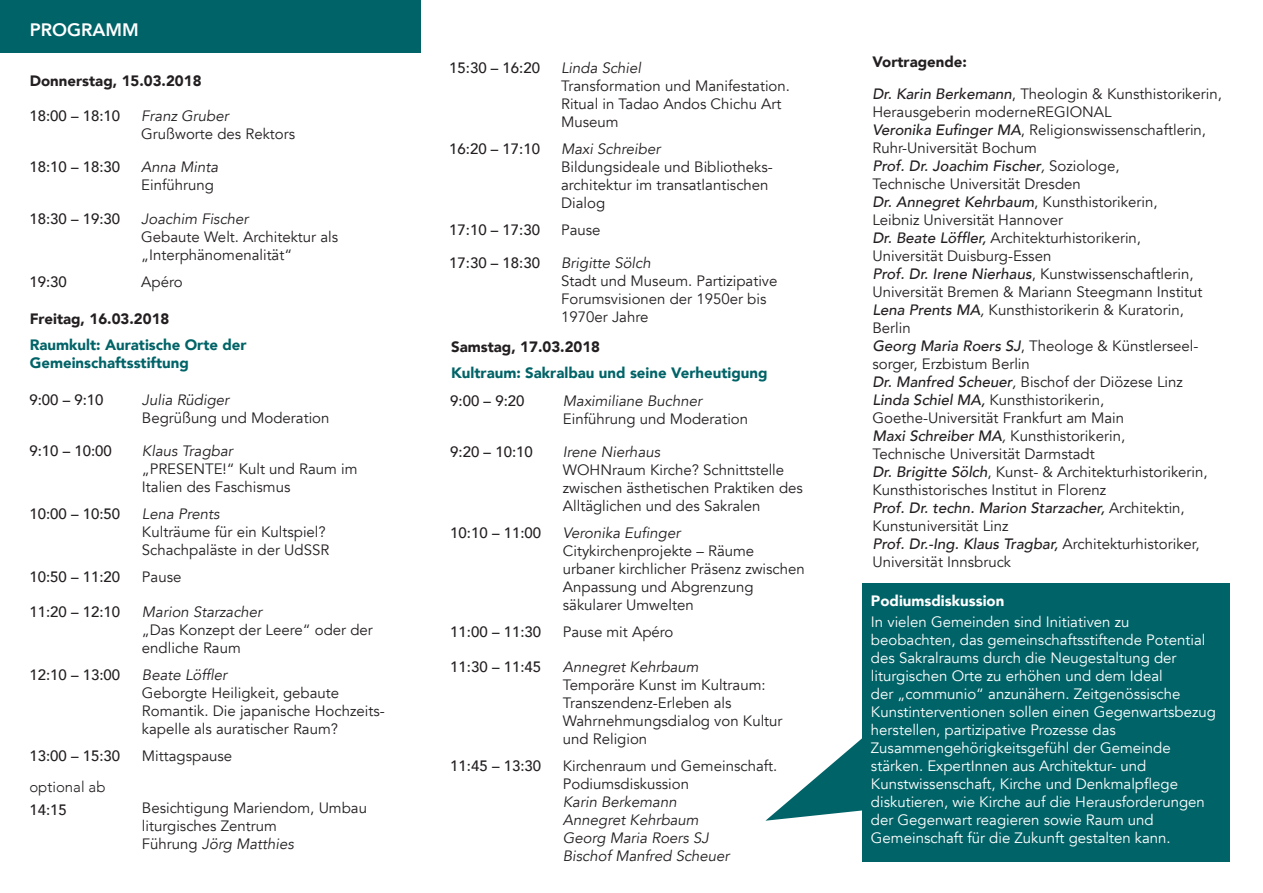
<style>
.page{position:relative;width:1263px;height:893px;background:#fff}
.page>*{position:absolute;margin:0;border:0;box-sizing:border-box;transform-origin:0 0}
.t1{font:800 18px "Avenir";color:#fff}
.t2{font:15px/18px "Avenir";color:#231f20}
.t3{font:15px/18px "Avenir";color:#fff}
.t4{font:italic 15px/18px "Avenir";color:#231f20}
.t5{font:500 15px "Avenir";color:#231f20}
.t6{font:900 15px/18px "Avenir";color:#006367}
.t7{font:900 15px "Avenir";color:#231f20}
.t8{font:900 15px "Avenir";color:#fff}
.t9{font:300 15px "Avenir";color:#231f20}
.s1{font-style:italic}
.s2{font-weight:900}
.s3{font-weight:500;font-style:italic}
</style>
<div class="page">
<div style="left:862px;top:583px;width:368px;height:279px;background:#006367"></div>
<div style="left:0;top:0;width:421px;height:52px;background:#006367"></div>
<svg style="left:765px;top:738px;width:97px;height:83px"></svg>
<p class="t1" style="left:30px;top:16px;width:111px">PROGRAMM</p>
<p class="t7" style="left:30px;top:68px;width:173px">Donnerstag, 15.03.2018</p>
<p class="t5" style="left:29px;top:103px;width:92px">18:00 – 18:10</p>
<p class="t4" style="left:141px;top:107px;width:89px">Franz Gruber</p>
<p class="t2" style="left:141px;top:125px;width:155px">Grußworte des Rektors</p>
<p class="t5" style="left:29px;top:154px;width:92px">18:10 – 18:30</p>
<p class="t4" style="left:141px;top:158px;width:78px">Anna Minta</p>
<p class="t2" style="left:141px;top:176px;width:74px">Einführung</p>
<p class="t5" style="left:29px;top:205px;width:92px">18:30 – 19:30</p>
<p class="t4" style="left:141px;top:210px;width:109px">Joachim Fischer</p>
<p class="t2" style="left:141px;top:228px;width:198px">Gebaute Welt. Architektur als „Interphänomenalität“</p>
<p class="t5" style="left:29px;top:268px;width:39px">19:30</p>
<p class="t2" style="left:141px;top:273px;width:43px">Apéro</p>
<p class="t7" style="left:30px;top:306px;width:141px">Freitag, 16.03.2018</p>
<p class="t6" style="left:30px;top:335px;width:218px">Raumkult: Auratische Orte der<br>Gemeinschaftsstiftung</p>
<p class="t5" style="left:29px;top:387px;width:76px">9:00 – 9:10</p>
<p class="t4" style="left:142px;top:391px;width:89px">Julia Rüdiger</p>
<p class="t2" style="left:142px;top:409px;width:189px">Begrüßung und Moderation</p>
<p class="t5" style="left:29px;top:438px;width:84px">9:10 – 10:00</p>
<p class="t4" style="left:142px;top:442px;width:92px">Klaus Tragbar</p>
<p class="t2" style="left:142px;top:460px;width:217px">„PRESENTE!“ Kult und Raum im<br>Italien des Faschismus</p>
<p class="t5" style="left:29px;top:501px;width:92px">10:00 – 10:50</p>
<p class="t4" style="left:142px;top:505px;width:79px">Lena Prents</p>
<p class="t2" style="left:142px;top:523px;width:189px">Kulträume für ein Kultspiel?<br>Schachpaläste in der UdSSR</p>
<p class="t5" style="left:29px;top:564px;width:92px">10:50 – 11:20</p>
<p class="t2" style="left:142px;top:568px;width:41px">Pause</p>
<p class="t5" style="left:29px;top:598px;width:92px">11:20 – 12:10</p>
<p class="t4" style="left:142px;top:603px;width:122px">Marion Starzacher</p>
<p class="t2" style="left:142px;top:621px;width:232px">„Das Konzept der Leere“ oder der endliche Raum</p>
<p class="t5" style="left:29px;top:661px;width:92px">12:10 – 13:00</p>
<p class="t4" style="left:142px;top:666px;width:87px">Beate Löffler</p>
<p class="t2" style="left:142px;top:684px;width:244px">Geborgte Heiligkeit, gebaute<br>Romantik. Die japanische Hochzeits&shy;kapelle als auratischer Raum?</p>
<p class="t5" style="left:29px;top:742px;width:92px">13:00 – 15:30</p>
<p class="t2" style="left:142px;top:747px;width:92px">Mittagspause</p>
<p class="t9" style="left:29px;top:778px;width:78px">optional ab</p>
<p class="t5" style="left:29px;top:796px;width:39px">14:15</p>
<p class="t2" style="left:142px;top:799px;width:227px">Besichtigung Mariendom, Umbau liturgisches Zentrum<br>Führung <span class="s1">Jörg Matthies</span></p>
<p class="t5" style="left:449px;top:55px;width:92px">15:30 – 16:20</p>
<p class="t4" style="left:561px;top:60px;width:82px">Linda Schiel</p>
<p class="t2" style="left:561px;top:78px;width:230px">Transformation und Manifestation.<br>Ritual in Tadao Andos Chichu Art<br>Museum</p>
<p class="t5" style="left:449px;top:136px;width:92px">16:20 – 17:10</p>
<p class="t4" style="left:561px;top:141px;width:101px">Maxi Schreiber</p>
<p class="t2" style="left:561px;top:159px;width:213px">Bildungsideale und Bibliotheks&shy;architektur im transatlantischen<br>Dialog</p>
<p class="t5" style="left:449px;top:217px;width:92px">17:10 – 17:30</p>
<p class="t2" style="left:561px;top:222px;width:41px">Pause</p>
<p class="t5" style="left:449px;top:249px;width:92px">17:30 – 18:30</p>
<p class="t4" style="left:561px;top:254px;width:91px">Brigitte Sölch</p>
<p class="t2" style="left:561px;top:272px;width:218px">Stadt und Museum. Partizipative<br>Forumsvisionen der 1950er bis<br>1970er Jahre</p>
<p class="t7" style="left:451px;top:334px;width:151px">Samstag, 17.03.2018</p>
<p class="t6" style="left:451px;top:363px;width:318px">Kultraum: Sakralbau und seine Verheutigung</p>
<p class="t5" style="left:450px;top:388px;width:76px">9:00 – 9:20</p>
<p class="t4" style="left:563px;top:392px;width:141px">Maximiliane Buchner</p>
<p class="t2" style="left:563px;top:410px;width:187px">Einführung und Moderation</p>
<p class="t5" style="left:450px;top:439px;width:84px">9:20 – 10:10</p>
<p class="t4" style="left:563px;top:443px;width:99px">Irene Nierhaus</p>
<p class="t2" style="left:563px;top:461px;width:242px">WOHNraum Kirche? Schnittstelle zwischen ästhetischen Praktiken des<br>Alltäglichen und des Sakralen</p>
<p class="t5" style="left:450px;top:520px;width:92px">10:10 – 11:00</p>
<p class="t4" style="left:563px;top:524px;width:119px">Veronika Eufinger</p>
<p class="t2" style="left:563px;top:542px;width:243px">Citykirchenprojekte – Räume urbaner kirchlicher Präsenz zwischen<br>Anpassung und Abgrenzung säkularer Umwelten</p>
<p class="t5" style="left:450px;top:619px;width:92px">11:00 – 11:30</p>
<p class="t2" style="left:563px;top:623px;width:112px">Pause mit Apéro</p>
<p class="t5" style="left:450px;top:653px;width:92px">11:30 – 11:45</p>
<p class="t4" style="left:563px;top:658px;width:137px">Annegret Kehrbaum</p>
<p class="t2" style="left:563px;top:676px;width:221px">Temporäre Kunst im Kultraum:<br>Transzendenz-Erleben als<br>Wahrnehmungsdialog von Kultur und Religion</p>
<p class="t5" style="left:450px;top:752px;width:92px">11:45 – 13:30</p>
<p class="t2" style="left:563px;top:757px;width:216px">Kirchenraum und Gemeinschaft.<br>Podiumsdiskussion</p>
<p class="t4" style="left:563px;top:793px;width:168px">Karin Berkemann<br>Annegret Kehrbaum<br>Georg Maria Roers SJ<br>Bischof Manfred Scheuer</p>
<p class="t2" style="left:872px;top:47px;width:351px;line-height:31.5px"><span class="s2">Vortragende:<br></span><span class="s3">Dr. Karin Berkemann</span>, Theologin &amp; Kunsthistorikerin,</p>
<p class="t2" style="left:872px;top:103px;width:337px">Herausgeberin moderneREGIONAL<br><span class="s3">Veronika Eufinger MA</span>, Religionswissenschaftlerin, Ruhr-Universität Bochum<br><span class="s3">Prof. Dr. Joachim Fischer</span><span class="s1">,</span> Soziologe,<br>Technische Universität Dresden<br><span class="s3">Dr. Annegret Kehrbaum</span>, Kunsthistorikerin, Leibniz Universität Hannover<br><span class="s3">Dr. Beate Löffler,</span> Architekturhistorikerin, Universität Duisburg-Essen<br><span class="s3">Prof. Dr. Irene Nierhaus</span>, Kunstwissenschaftlerin, Universität Bremen &amp; Mariann Steegmann Institut <span class="s3">Lena Prents MA</span><span class="s1">,</span> Kunsthistorikerin &amp; Kuratorin, Berlin<br><span class="s3">Georg Maria Roers SJ</span>, Theologe &amp; Künstlerseel&shy;sorger, Erzbistum Berlin<br><span class="s3">Dr. Manfred Scheuer</span><span class="s1">,</span> Bischof der Diözese Linz <span class="s3">Linda Schiel MA,</span> Kunsthistorikerin, Goethe-Universität Frankfurt am Main<br><span class="s3">Maxi Schreiber MA</span><span class="s1">,</span> Kunsthistorikerin,<br>Technische Universität Darmstadt<br><span class="s3">Dr. Brigitte Sölch</span>, Kunst- &amp; Architekturhistorikerin, Kunsthistorisches Institut in Florenz<br><span class="s3">Prof. Dr. techn. Marion Starzacher,</span> Architektin, Kunstuniversität Linz<br><span class="s3">Prof. Dr.-Ing. Klaus Tragbar,</span> Architekturhistoriker, Universität Innsbruck</p>
<p class="t8" style="left:871px;top:588px;width:135px">Podiumsdiskussion</p>
<p class="t3" style="left:871px;top:613px;width:346px">In vielen Gemeinden sind Initiativen zu beobachten, das gemeinschaftsstiftende Potential des Sakralraums durch die Neugestaltung der liturgischen Orte zu erhöhen und dem Ideal<br>der „communio“ anzunähern. Zeitgenössische Kunstinterventionen sollen einen Gegenwartsbezug herstellen, partizipative Prozesse das Zusammengehörigkeitsgefühl der Gemeinde stärken. ExpertInnen aus Architektur- und Kunstwissenschaft, Kirche und Denkmalpflege diskutieren, wie Kirche auf die Herausforderungen der Gegenwart reagieren sowie Raum und Gemeinschaft für die Zukunft gestalten kann.</p>
</div>
